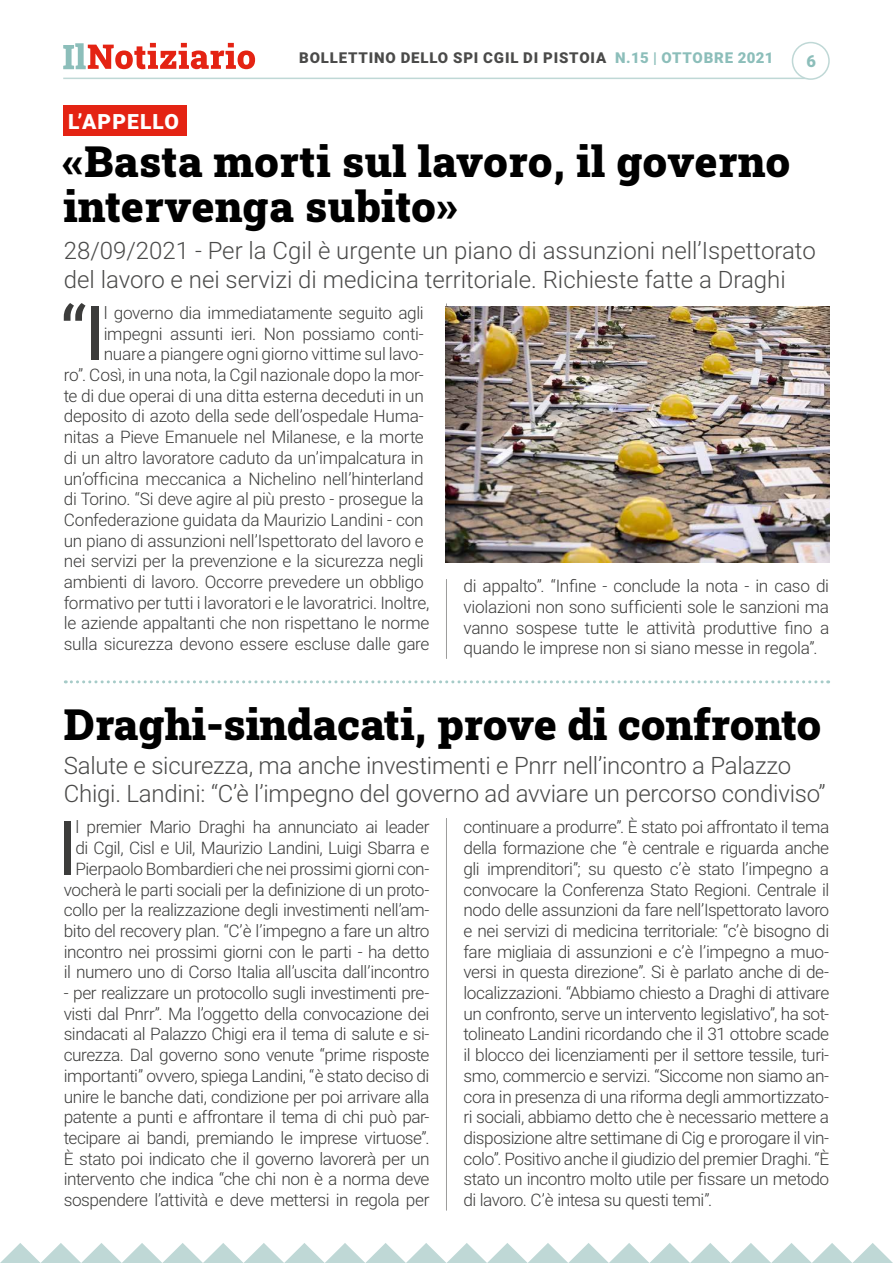
<style>
.page{position:relative;width:893px;height:1263px;background:#fff}
.page>*{position:absolute;margin:0;border:0;box-sizing:border-box;transform-origin:0 0}
.t1{font:75.45px "Roboto";color:#3c3c3b}
.t2{font:900 43.5px/45px "Roboto Slab";color:#000}
.t3{font:300 24px/28.8px "Roboto";letter-spacing:-.01em;color:#4a4a49}
.t4{font:900 21px "Roboto";letter-spacing:.055em;color:#fff}
.t5{font:300 17.25px/20.7px "Roboto";letter-spacing:-.02em;color:#3c3c3b;text-align:justify}
.t6{font:900 16.5px "Roboto";color:#8cbeba}
.t7{font:900 15px "Roboto";letter-spacing:.055em;color:#4a4a49}
.s1{color:#8cbeba}
</style>
<div class="page">
<svg style="left:63px;top:43px;width:192px;height:26px"></svg>
<hr style="left:63px;top:78px;width:748px;height:1px;background:#bfd8d6">
<div style="left:792px;top:42px;width:38px;height:38px;border:2px solid #bfd8d6;border-radius:50%"></div>
<hr style="left:446px;top:579px;width:1px;height:80px;background:#9d9d9c">
<hr style="left:446px;top:818px;width:1px;height:392px;background:#9d9d9c">
<div style="left:64px;top:106px;width:123px;height:30px;background:#e42313"></div>
<svg style="left:0;top:1243px;width:893px;height:20px"></svg>
<svg style="left:65px;top:680px;width:764px;height:3px"></svg>
<img style="left:445px;top:306px;width:384px;height:256px">
<p class="t4" style="left:68px;top:107px;width:112px">L’APPELLO</p>
<p class="t7" style="left:299px;top:47px;width:476px">BOLLETTINO DELLO SPI CGIL DI PISTOIA <span class="s1">N.15 | OTTOBRE 2021</span></p>
<p class="t6" style="left:806px;top:49px;width:11px">6</p>
<h2 class="t2" style="left:64px;top:138px;width:728px">«Basta morti sul lavoro, il governo intervenga subito»</h2>
<h3 class="t3" style="left:64px;top:236px;width:754px">28/09/2021 - Per la Cgil è urgente un piano di assunzioni nell’Ispettorato del lavoro e nei servizi di medicina territoriale. Richieste fatte a Draghi</h3>
<h1 class="t1" style="left:60px;top:281px;width:47px">“I</h1>
<p class="t5" style="left:104px;top:302px;width:322px">l governo dia immediatamente seguito agli</p>
<p class="t5" style="left:104px;top:322px;width:321px">impegni assunti ieri. Non possiamo conti-</p>
<p class="t5" style="left:104px;top:343px;width:321px">nuare a piangere ogni giorno vittime sul lavo-</p>
<p class="t5" style="left:64px;top:364px;width:361px">ro”. Così, in una nota, la Cgil nazionale dopo la mor-</p>
<p class="t5" style="left:64px;top:385px;width:362px">te di due operai di una ditta esterna deceduti in un</p>
<p class="t5" style="left:64px;top:405px;width:361px">deposito di azoto della sede dell’ospedale Huma-</p>
<p class="t5" style="left:64px;top:426px;width:361px">nitas a Pieve Emanuele nel Milanese, e la morte</p>
<p class="t5" style="left:64px;top:447px;width:361px">di un altro lavoratore caduto da un’impalcatura in</p>
<p class="t5" style="left:64px;top:467px;width:361px">un’officina meccanica a Nichelino nell’hinterland</p>
<p class="t5" style="left:64px;top:488px;width:362px">di Torino. “Si deve agire al più presto - prosegue la</p>
<p class="t5" style="left:64px;top:509px;width:361px">Confederazione guidata da Maurizio Landini - con</p>
<p class="t5" style="left:64px;top:529px;width:361px">un piano di assunzioni nell’Ispettorato del lavoro e</p>
<p class="t5" style="left:64px;top:550px;width:361px">nei servizi per la prevenzione e la sicurezza negli</p>
<p class="t5" style="left:64px;top:571px;width:361px">ambienti di lavoro. Occorre prevedere un obbligo</p>
<p class="t5" style="left:64px;top:592px;width:367px">formativo per tutti i lavoratori e le lavoratrici. Inoltre,</p>
<p class="t5" style="left:64px;top:612px;width:367px">le aziende appaltanti che non rispettano le norme</p>
<p class="t5" style="left:64px;top:633px;width:367px">sulla sicurezza devono essere escluse dalle gare</p>
<p class="t5" style="left:463px;top:575px;width:367px">di appalto”. “Infine - conclude la nota - in caso di violazioni non sono sufficienti sole le sanzioni ma vanno sospese tutte le attività produttive fino a quando le imprese non si siano messe in regola”.</p>
<h2 class="t2" style="left:64px;top:701px;width:759px">Draghi-sindacati, prove di confronto</h2>
<h3 class="t3" style="left:64px;top:750px;width:763px">Salute e sicurezza, ma anche investimenti e Pnrr nell’incontro a Palazzo<br>Chigi. Landini: “C’è l’impegno del governo ad avviare un percorso condiviso”</h3>
<p class="t5" style="left:64px;top:816px;width:367px;text-align:right">l premier Mario Draghi ha annunciato ai leader di Cgil, Cisl e Uil, Maurizio Landini, Luigi Sbarra e Pierpaolo Bombardieri che nei prossimi giorni con&shy;vocherà le parti sociali per la definizione di un proto&shy;collo per la realizzazione degli investimenti nell’am&shy;bito del recovery plan. “C’è l’impegno a fare un altro incontro nei prossimi giorni con le parti - ha detto il numero uno di Corso Italia all’uscita dall’incontro</p>
<p class="t5" style="left:64px;top:982px;width:367px">- per realizzare un protocollo sugli investimenti pre&shy;visti dal Pnrr”. Ma l’oggetto della convocazione dei sindacati al Palazzo Chigi era il tema di salute e si&shy;curezza. Dal governo sono venute “prime risposte importanti” ovvero, spiega Landini, “è stato deciso di unire le banche dati, condizione per poi arrivare alla patente a punti e affrontare il tema di chi può par&shy;tecipare ai bandi, premiando le imprese virtuose”.<br>È stato poi indicato che il governo lavorerà per un intervento che indica “che chi non è a norma deve sospendere l’attività e deve mettersi in regola per</p>
<h1 class="t1" style="left:57px;top:795px;width:22px">I</h1>
<p class="t5" style="left:463px;top:816px;width:367px">continuare a produrre”. È stato poi affrontato il tema della formazione che “è centrale e riguarda anche gli imprenditori”; su questo c’è stato l’impegno a convocare la Conferenza Stato Regioni. Centrale il nodo delle assunzioni da fare nell’Ispettorato lavoro e nei servizi di medicina territoriale: “c’è bisogno di fare migliaia di assunzioni e c’è l’impegno a muo&shy;versi in questa direzione”. Si è parlato anche di de&shy;localizzazioni. “Abbiamo chiesto a Draghi di attivare un confronto, serve un intervento legislativo”, ha sot&shy;tolineato Landini ricordando che il 31 ottobre scade il blocco dei licenziamenti per il settore tessile, turi&shy;smo, commercio e servizi. “Siccome non siamo an&shy;cora in presenza di una riforma degli ammortizzato&shy;ri sociali, abbiamo detto che è necessario mettere a disposizione altre settimane di Cig e prorogare il vin&shy;colo”. Positivo anche il giudizio del premier Draghi. “È stato un incontro molto utile per fissare un metodo di lavoro. C’è intesa su questi temi”.</p>
</div>
